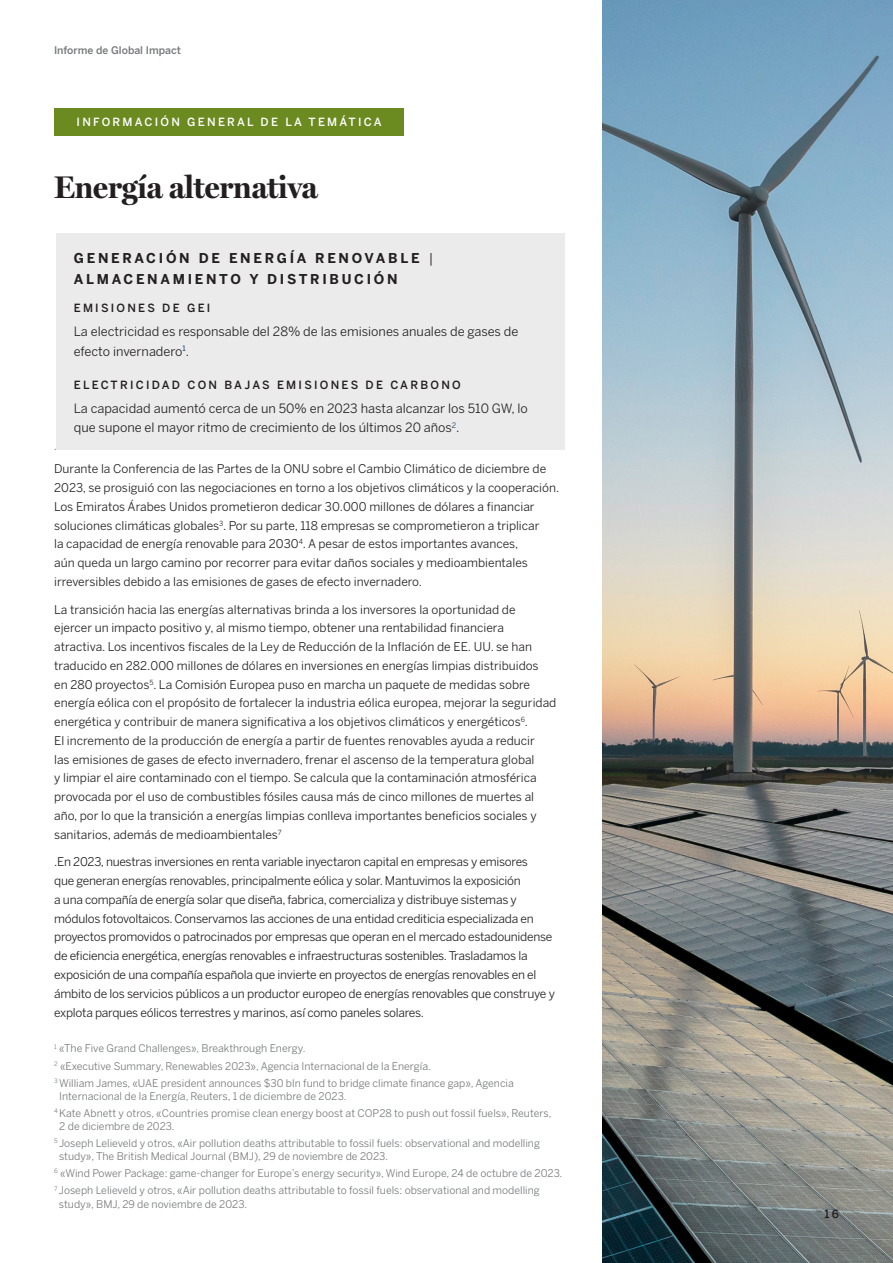
<style>
.page{position:relative;width:893px;height:1263px;background:#fff}
.page>*{position:absolute;margin:0;border:0;box-sizing:border-box;transform-origin:0 0}
.Headline_1_no_TOC{font:700 31.5px "Miller Display";color:#231f20}
.Subhead_1_-_Black{font:700 13.5px/21px "Benton Sans";letter-spacing:.2em;color:#231f20}
.Body_Copy_-_Black{font:12.75px/19.5px "Benton Sans";color:#231f20}
.Body_Copy_-_Black-2{font:12px/18.8px "Benton Sans";color:#231f20}
.Body_Copy_-_Black-3{font:12px/18.9px "Benton Sans";letter-spacing:-.02em;color:#231f20}
.Subhead_2_-_Black{font:500 11.25px "Benton Sans";letter-spacing:.2em;color:#231f20}
.Subhead_2_-_White{font:500 11.25px "Benton Sans";letter-spacing:.2em;color:#fff}
.Body_Copy_-_Black-4{font:10.5px/12.8px "Benton Sans";color:#76787b}
.Legal_-_Gray{font:500 10.5px "Benton Sans";color:#76787b}
.Legal_-_Gray-2{font:10.5px "Benton Sans";color:#76787b}
.s1{font-weight:400}
</style>
<div class="page">
<div style="left:54px;top:108px;width:350px;height:27px;background:#6b8a20"></div>
<div style="left:56px;top:234px;width:508px;height:216px;background:#ebebec"></div>
<img style="left:602px;top:0;width:291px;height:1263px">
<p class="Legal_-_Gray" style="left:54px;top:43px;width:128px">Informe de Global Impact</p>
<p class="Subhead_2_-_White" style="left:77px;top:114px;width:306px">INFORMACIÓN GENERAL DE LA TEMÁTICA</p>
<p class="Headline_1_no_TOC" style="left:54px;top:161px;width:265px">Energía alternativa</p>
<p class="Subhead_1_-_Black" style="left:74px;top:247px;width:361px">GENERACIÓN DE ENERGÍA RENOVABLE <span class="s1">|<br></span>ALMACENAMIENTO Y DISTRIBUCIÓN</p>
<p class="Subhead_2_-_Black" style="left:74px;top:300px;width:138px">EMISIONES DE GEI</p>
<p class="Body_Copy_-_Black" style="left:74px;top:321px;width:446px">La electricidad es responsable del 28% de las emisiones anuales de gases de efecto invernadero<sup>1</sup>.</p>
<p class="Subhead_2_-_Black" style="left:74px;top:376px;width:388px">ELECTRICIDAD CON BAJAS EMISIONES DE CARBONO</p>
<p class="Body_Copy_-_Black" style="left:74px;top:397px;width:455px">La capacidad aumentó cerca de un 50% en 2023 hasta alcanzar los 510 GW, lo que supone el mayor ritmo de crecimiento de los últimos 20 años<sup>2</sup>.</p>
<p class="Body_Copy_-_Black-2" style="left:54px;top:459px;width:507px">Durante la Conferencia de las Partes de la ONU sobre el Cambio Climático de diciembre de 2023, se prosiguió con las negociaciones en torno a los objetivos climáticos y la cooperación.<br>Los Emiratos Árabes Unidos prometieron dedicar 30.000 millones de dólares a financiar soluciones climáticas globales<sup>3</sup>. Por su parte, 118 empresas se comprometieron a triplicar<br>la capacidad de energía renovable para 2030<sup>4</sup>. A pesar de estos importantes avances,<br>aún queda un largo camino por recorrer para evitar daños sociales y medioambientales irreversibles debido a las emisiones de gases de efecto invernadero.</p>
<p class="Body_Copy_-_Black-2" style="left:54px;top:599px;width:504px">La transición hacia las energías alternativas brinda a los inversores la oportunidad de ejercer un impacto positivo y, al mismo tiempo, obtener una rentabilidad financiera atractiva. Los incentivos fiscales de la Ley de Reducción de la Inflación de EE. UU. se han traducido en 282.000 millones de dólares en inversiones en energías limpias distribuidos<br>en 280 proyectos<sup>5</sup>. La Comisión Europea puso en marcha un paquete de medidas sobre energía eólica con el propósito de fortalecer la industria eólica europea, mejorar la seguridad energética y contribuir de manera significativa a los objetivos climáticos y energéticos<sup>6</sup>.<br>El incremento de la producción de energía a partir de fuentes renovables ayuda a reducir<br>las emisiones de gases de efecto invernadero, frenar el ascenso de la temperatura global<br>y limpiar el aire contaminado con el tiempo. Se calcula que la contaminación atmosférica provocada por el uso de combustibles fósiles causa más de cinco millones de muertes al año, por lo que la transición a energías limpias conlleva importantes beneficios sociales y sanitarios, además de medioambientales<sup>7</sup></p>
<p class="Body_Copy_-_Black-3" style="left:54px;top:852px;width:502px">.En 2023, nuestras inversiones en renta variable inyectaron capital en empresas y emisores<br>que generan energías renovables, principalmente eólica y solar. Mantuvimos la exposición<br>a una compañía de energía solar que diseña, fabrica, comercializa y distribuye sistemas y módulos fotovoltaicos. Conservamos las acciones de una entidad crediticia especializada en proyectos promovidos o patrocinados por empresas que operan en el mercado estadounidense de eficiencia energética, energías renovables e infraestructuras sostenibles. Trasladamos la exposición de una compañía española que invierte en proyectos de energías renovables en el ámbito de los servicios públicos a un productor europeo de energías renovables que construye y explota parques eólicos terrestres y marinos, así como paneles solares.</p>
<p class="Body_Copy_-_Black-4" style="left:54px;top:1041px;width:253px"><sup>1</sup> «The Five Grand Challenges», Breakthrough Energy.</p>
<p class="Body_Copy_-_Black-4" style="left:54px;top:1059px;width:378px"><sup>2</sup> «Executive Summary, Renewables 2023», Agencia Internacional de la Energía.</p>
<p class="Body_Copy_-_Black-4" style="left:59px;top:1076px;width:456px;text-indent:-5px"><sup>3</sup> William James, «UAE president announces $30 bln fund to bridge climate finance gap», Agencia<br>Internacional de la Energía, Reuters, 1 de diciembre de 2023.</p>
<p class="Body_Copy_-_Black-4" style="left:59px;top:1106px;width:494px;text-indent:-5px"><sup>4</sup> Kate Abnett y otros, «Countries promise clean energy boost at COP28 to push out fossil fuels», Reuters,<br>2 de diciembre de 2023.</p>
<p class="Body_Copy_-_Black-4" style="left:59px;top:1136px;width:482px;text-indent:-5px"><sup>5</sup> Joseph Lelieveld y otros, «Air pollution deaths attributable to fossil fuels: observational and modelling study», The British Medical Journal (BMJ), 29 de noviembre de 2023.</p>
<p class="Body_Copy_-_Black-4" style="left:54px;top:1166px;width:510px"><sup>6</sup> «Wind Power Package: game-changer for Europe’s energy security», Wind Europe, 24 de octubre de 2023.</p>
<p class="Body_Copy_-_Black-4" style="left:59px;top:1183px;width:482px;line-height:13.5px;text-indent:-5px"><sup>7</sup> Joseph Lelieveld y otros, «Air pollution deaths attributable to fossil fuels: observational and modelling study», BMJ, 29 de noviembre de 2023.</p>
<p class="Legal_-_Gray-2" style="left:54px;top:439px;width:4px">.</p>
<p class="Subhead_2_-_Black" style="left:825px;top:1205px;width:16px">16</p>
</div>
